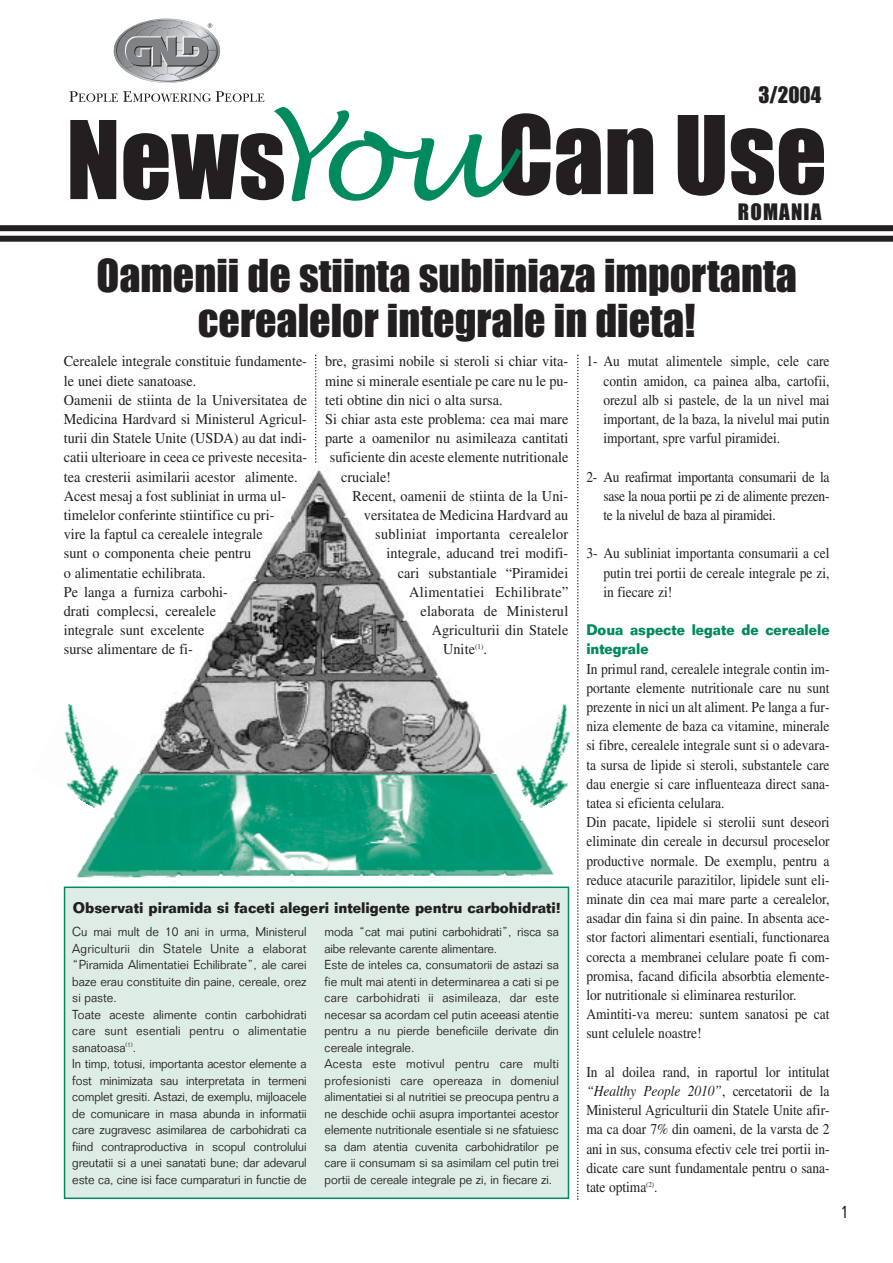
<style>
.page{position:relative;width:893px;height:1263px;background:#fff}
.page>*{position:absolute;margin:0;border:0;box-sizing:border-box;transform-origin:0 0}
.t1{font:42px/45px "Impact";color:#231f20;text-align:center}
.t2{font:21px "Impact";letter-spacing:.055em;color:#231f20}
.t3{font:300 18px "Folio";color:#231f20}
.t4{font:15px/19.2px "Times";color:#231f20;text-align:justify;scale:.9 1}
.t5{font:15px/19.2px "Times";color:#231f20;scale:.95 1}
.t6{font:700 15px "Folio";color:#231f20;scale:.92 1}
.t7{font:700 15px/19.2px "Folio";color:#008a5e;scale:.9 1}
.t8{font:15px "Times";letter-spacing:.02em;color:#231f20;scale:.95 1}
.t9{font:15px "Times";letter-spacing:.025em;color:#231f20;scale:.95 1}
.t10{font:300 12.75px/16.5px "Folio";letter-spacing:-.005em;color:#231f20;scale:.95 1}
.s1{font-style:italic}
</style>
<div class="page">
<svg style="left:556px;top:128px;width:45px;height:67px;background:#4c4849"></svg>
<svg style="left:607px;top:128px;width:46px;height:66px;background:#434041"></svg>
<svg style="left:677px;top:115px;width:47px;height:81px;background:#474344"></svg>
<svg style="left:730px;top:128px;width:94px;height:67px"></svg>
<svg style="left:69px;top:91px;width:481px;height:110px"></svg>
<svg style="left:116px;top:20px;width:102px;height:62px"></svg>
<div style="left:0;top:225px;width:892px;height:6px;background:#231f20"></div>
<div style="left:0;top:236px;width:892px;height:6px;background:#231f20"></div>
<div style="left:65px;top:887px;width:503px;height:311px;background:#ddece5"></div>
<div style="left:64px;top:887px;width:505px;height:312px;border:2px solid #008a5e"></div>
<img style="left:139px;top:469px;width:355px;height:412px">
<img style="left:76px;top:775px;width:478px;height:105px">
<svg style="left:577px;top:355px;width:1px;height:845px"></svg>
<img style="left:64px;top:704px;width:75px;height:107px">
<img style="left:494px;top:704px;width:77px;height:107px">
<svg style="left:315px;top:355px;width:1px;height:108px"></svg>
<h2 class="t2" style="left:758px;top:88px;width:65px">3/2004</h2>
<h2 class="t2" style="left:738px;top:205px;width:85px">ROMANIA</h2>
<h1 class="t1" style="left:96px;top:256px;width:702px">Oamenii de stiinta subliniaza importanta cerealelor integrale in dieta!</h1>
<p class="t5" style="left:64px;top:353px;width:257px">Cerealele integrale constituie fundamente&shy;le unei diete sanatoase.<br>Oamenii de stiinta de la Universitatea de Medicina Hardvard si Ministerul Agricul&shy;turii din Statele Unite (USDA) au dat indi&shy;catii ulterioare in ceea ce priveste necesita&shy;tea cresterii asimilarii acestor alimente.<br>Acest mesaj a fost subliniat in urma ul&shy;timelelor conferinte stiintifice cu pri-<br>vire la faptul ca cerealele integrale<br>sunt o componenta cheie pentru<br>o alimentatie echilibrata.<br>Pe langa a furniza carbohi-<br>drati complecsi, cerealele<br>integrale sunt excelente<br>surse alimentare de fi-</p>
<p class="t5" style="left:325px;top:353px;width:257px">bre, grasimi nobile si steroli si chiar vita-</p>
<p class="t5" style="left:325px;top:372px;width:257px">mine si minerale esentiale pe care nu le pu-</p>
<p class="t5" style="left:325px;top:392px;width:188px">teti obtine din nici o alta sursa.</p>
<p class="t5" style="left:325px;top:411px;width:257px">Si chiar asta este problema: cea mai mare</p>
<p class="t5" style="left:325px;top:430px;width:257px">parte a oamenilor nu asimileaza cantitati</p>
<p class="t5" style="left:330px;top:449px;width:252px">suficiente din aceste elemente nutritionale</p>
<p class="t5" style="left:341px;top:468px;width:54px">cruciale!</p>
<p class="t5" style="left:352px;top:488px;width:229px">Recent, oamenii de stiinta de la Uni-</p>
<p class="t5" style="left:364px;top:507px;width:217px">versitatea de Medicina Hardvard au</p>
<p class="t8" style="left:375px;top:529px;width:205px">subliniat importanta cerealelor</p>
<p class="t5" style="left:386px;top:545px;width:193px">integrale, aducand trei modifi-</p>
<p class="t5" style="left:398px;top:564px;width:181px">cari substantiale “Piramidei</p>
<p class="t9" style="left:409px;top:586px;width:169px">Alimentatiei Echilibrate”</p>
<p class="t5" style="left:420px;top:603px;width:157px">elaborata de Ministerul</p>
<p class="t5" style="left:432px;top:622px;width:145px">Agriculturii din Statele</p>
<p class="t5" style="left:443px;top:641px;width:48px">Unite<sup>(1)</sup>.</p>
<p class="t6" style="left:73px;top:903px;width:532px">Observati piramida si faceti alegeri inteligente pentru carbohidrati!</p>
<p class="t10" style="left:72px;top:925px;width:248px">Cu mai mult de 10 ani in urma, Ministerul Agriculturii din Statele Unite a elaborat “Piramida Alimentatiei Echilibrate”, ale carei baze erau constituite din paine, cereale, orez si paste.<br>Toate aceste alimente contin carbohidrati care sunt esentiali pentru o alimentatie sanatoasa<sup>(1)</sup>.<br>In timp, totusi, importanta acestor elemente a fost minimizata sau interpretata in termeni complet gresiti. Astazi, de exemplu, mijloacele de comunicare in masa abunda in informatii care zugravesc asimilarea de carbohidrati ca fiind contraproductiva in scopul controlului greutatii si a unei sanatati bune; dar adevarul este ca, cine isi face cumparaturi in functie de</p>
<p class="t10" style="left:324px;top:925px;width:248px">moda “cat mai putini carbohidrati”, risca sa aibe relevante carente alimentare.<br>Este de inteles ca, consumatorii de astazi sa fie mult mai atenti in determinarea a cati si pe care carbohidrati ii asimileaza, dar este necesar sa acordam cel putin aceeasi atentie pentru a nu pierde beneficiile derivate din cereale integrale.<br>Acesta este motivul pentru care multi profesionisti care opereaza in domeniul alimentatiei si al nutritiei se preocupa pentru a ne deschide ochii asupra importantei acestor elemente nutritionale esentiale si ne sfatuiesc sa dam atentia cuvenita carbohidratilor pe care ii consumam si sa asimilam cel putin trei portii de cereale integrale pe zi, in fiecare zi.</p>
<p class="t4" style="left:603px;top:353px;width:253px;text-indent:-17px">1- Au mutat alimentele simple, cele care contin amidon, ca painea alba, cartofii, orezul alb si pastele, de la un nivel mai important, de la baza, la nivelul mai putin important, spre varful piramidei.</p>
<p class="t4" style="left:603px;top:468px;width:253px;text-indent:-17px">2- Au reafirmat importanta consumarii de la sase la noua portii pe zi de alimente prezen&shy;te la nivelul de baza al piramidei.</p>
<p class="t4" style="left:603px;top:545px;width:253px;text-indent:-17px">3- Au subliniat importanta consumarii a cel putin trei portii de cereale integrale pe zi, in fiecare zi!</p>
<p class="t7" style="left:586px;top:622px;width:272px">Doua aspecte legate de cerealele integrale</p>
<p class="t4" style="left:586px;top:660px;width:272px;text-align:left">In primul rand, cerealele integrale contin im&shy;portante elemente nutritionale care nu sunt prezente in nici un alt aliment. Pe langa a fur&shy;niza elemente de baza ca vitamine, minerale si fibre, cerealele integrale sunt si o adevara&shy;ta sursa de lipide si steroli, substantele care dau energie si care influenteaza direct sana&shy;tatea si eficienta celulara.<br>Din pacate, lipidele si sterolii sunt deseori eliminate din cereale in decursul proceselor productive normale. De exemplu, pentru a reduce atacurile parazitilor, lipidele sunt eli&shy;minate din cea mai mare parte a cerealelor, asadar din faina si din paine. In absenta ace&shy;stor factori alimentari esentiali, functionarea corecta a membranei celulare poate fi com&shy;promisa, facand dificila absorbtia elemente&shy;lor nutritionale si eliminarea resturilor.<br>Amintiti-va mereu: suntem sanatosi pe cat sunt celulele noastre!</p>
<p class="t4" style="left:586px;top:1064px;width:272px">In al doilea rand, in raportul lor intitulat <span class="s1">“Healthy People 2010”</span>, cercetatorii de la Ministerul Agriculturii din Statele Unite afir&shy;ma ca doar 7% din oameni, de la varsta de 2 ani in sus, consuma efectiv cele trei portii in&shy;dicate care sunt fundamentale pentru o sana&shy;tate optima<sup>(2)</sup>.</p>
<p class="t3" style="left:839px;top:1206px;width:12px">1</p>
</div>
